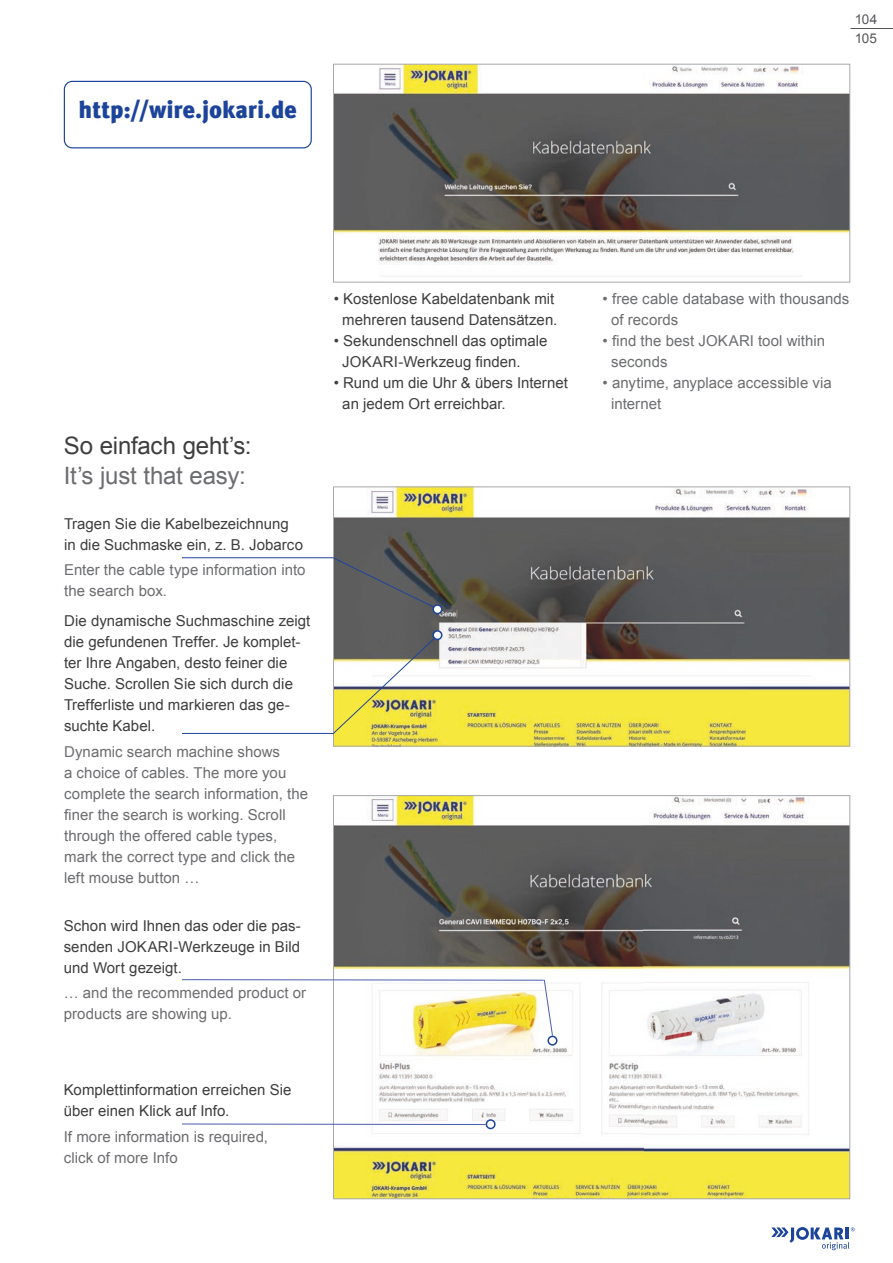
<style>
.page{position:relative;width:893px;height:1263px;background:#fff}
.page>*{position:absolute;margin:0;border:0;box-sizing:border-box;transform-origin:0 0}
.t1{font:900 24px "Meta Pro";letter-spacing:-.01em;color:#1d449b}
.t2{font:24px "Arial";letter-spacing:-.01em;color:#6c6d70}
.t3{font:24px "Arial";letter-spacing:-.005em;color:#3e3e3f}
.t4{font:15px/21px "Arial";letter-spacing:.005em;color:#3e3e3f}
.t5{font:15px/21px "Arial";letter-spacing:.005em;color:#6c6d70}
.t6{font:13.5px/18.3px "Arial";color:#57585a}
</style>
<div class="page">
<hr style="left:850px;top:28px;width:43px;height:1px;background:#57585a">
<svg style="left:771px;top:1227px;width:84px;height:23px"></svg>
<img style="left:335px;top:66px;width:513px;height:211px">
<div style="left:333px;top:64px;width:517px;height:218px;border:1px solid #a8a9ad"></div>
<img style="left:335px;top:488px;width:513px;height:256px">
<div style="left:333px;top:486px;width:517px;height:260px;border:1px solid #a8a9ad"></div>
<img style="left:335px;top:797px;width:513px;height:400px">
<hr style="left:182px;top:557px;width:151px;height:1px;background:#1d449b">
<hr style="left:182px;top:733px;width:151px;height:1px;background:#1d449b">
<svg style="left:332px;top:557px;width:107px;height:53px"></svg>
<svg style="left:332px;top:634px;width:107px;height:101px"></svg>
<div style="left:433px;top:605px;width:9px;height:8px;background:#fff;border-radius:50%"></div>
<div style="left:432px;top:604px;width:10px;height:10px;border:2px solid #1d449b;border-radius:50%"></div>
<div style="left:433px;top:631px;width:9px;height:8px;background:#fff;border-radius:50%"></div>
<div style="left:432px;top:630px;width:10px;height:10px;border:2px solid #1d449b;border-radius:50%"></div>
<div style="left:486px;top:1120px;width:9px;height:8px;background:#fff;border-radius:50%"></div>
<div style="left:486px;top:1119px;width:10px;height:10px;border:2px solid #1d449b;border-radius:50%"></div>
<div style="left:548px;top:1036px;width:9px;height:9px;background:#fff;border-radius:50%"></div>
<div style="left:547px;top:1036px;width:10px;height:10px;border:2px solid #1d449b;border-radius:50%"></div>
<svg style="left:182px;top:1123px;width:304px;height:2px"></svg>
<svg style="left:182px;top:979px;width:371px;height:57px"></svg>
<div style="left:64px;top:81px;width:248px;height:67px;border:1px solid #1d449b;border-radius:8px"></div>
<h1 class="t1" style="left:79px;top:91px;width:220px">http://wire.jokari.de</h1>
<p class="t6" style="left:855px;top:10px;width:23px">104<br>105</p>
<h1 class="t3" style="left:64px;top:430px;width:187px">So einfach geht’s:</h1>
<h1 class="t2" style="left:64px;top:460px;width:181px">It’s just that easy:</h1>
<p class="t4" style="left:64px;top:513px;width:240px">Tragen Sie die Kabelbezeichnung in die Suchmaske ein, z. B. Jobarco</p>
<p class="t5" style="left:64px;top:560px;width:243px">Enter the cable type information into the search box.</p>
<p class="t4" style="left:64px;top:611px;width:248px">Die dynamische Suchmaschine zeigt die gefundenen Treffer. Je komplet&shy;ter Ihre Angaben, desto feiner die<br>Suche. Scrollen Sie sich durch die<br>Trefferliste und markieren das ge&shy;suchte Kabel.</p>
<p class="t5" style="left:64px;top:741px;width:246px">Dynamic search machine shows<br>a choice of cables. The more you complete the search information, the finer the search is working. Scroll through the offered cable types, mark the correct type and click the left mouse button …</p>
<p class="t4" style="left:64px;top:915px;width:238px;text-align:justify">Schon wird Ihnen das oder die pas&shy;senden JOKARI -Werkzeuge in Bild und Wort gezeigt.</p>
<p class="t5" style="left:64px;top:982px;width:244px">… and the recommended product or products are showing up.</p>
<p class="t4" style="left:334px;top:289px;width:225px;text-align:center">• Kostenlose Kabeldatenbank mit mehreren tausend Datensätzen.</p>
<p class="t4" style="left:342px;top:331px;width:207px;text-indent:-9px">• Sekundenschnell das optimale<br>JOKARI-Werkzeug finden.</p>
<p class="t4" style="left:342px;top:373px;width:227px;text-indent:-9px">• Rund um die Uhr &amp; übers Internet an jedem Ort erreichbar.</p>
<p class="t4" style="left:64px;top:1080px;width:229px">Komplettinformation erreichen Sie über einen Klick auf Info.</p>
<p class="t5" style="left:64px;top:1126px;width:205px">If more information is required, click of more Info</p>
<p class="t5" style="left:611px;top:289px;width:240px;text-indent:-9px">• free cable database with thousands of records</p>
<p class="t5" style="left:611px;top:331px;width:216px;text-indent:-9px">• find the best JOKARI tool within seconds</p>
<p class="t5" style="left:611px;top:373px;width:222px;text-indent:-9px">• anytime, anyplace accessible via internet</p>
</div>
